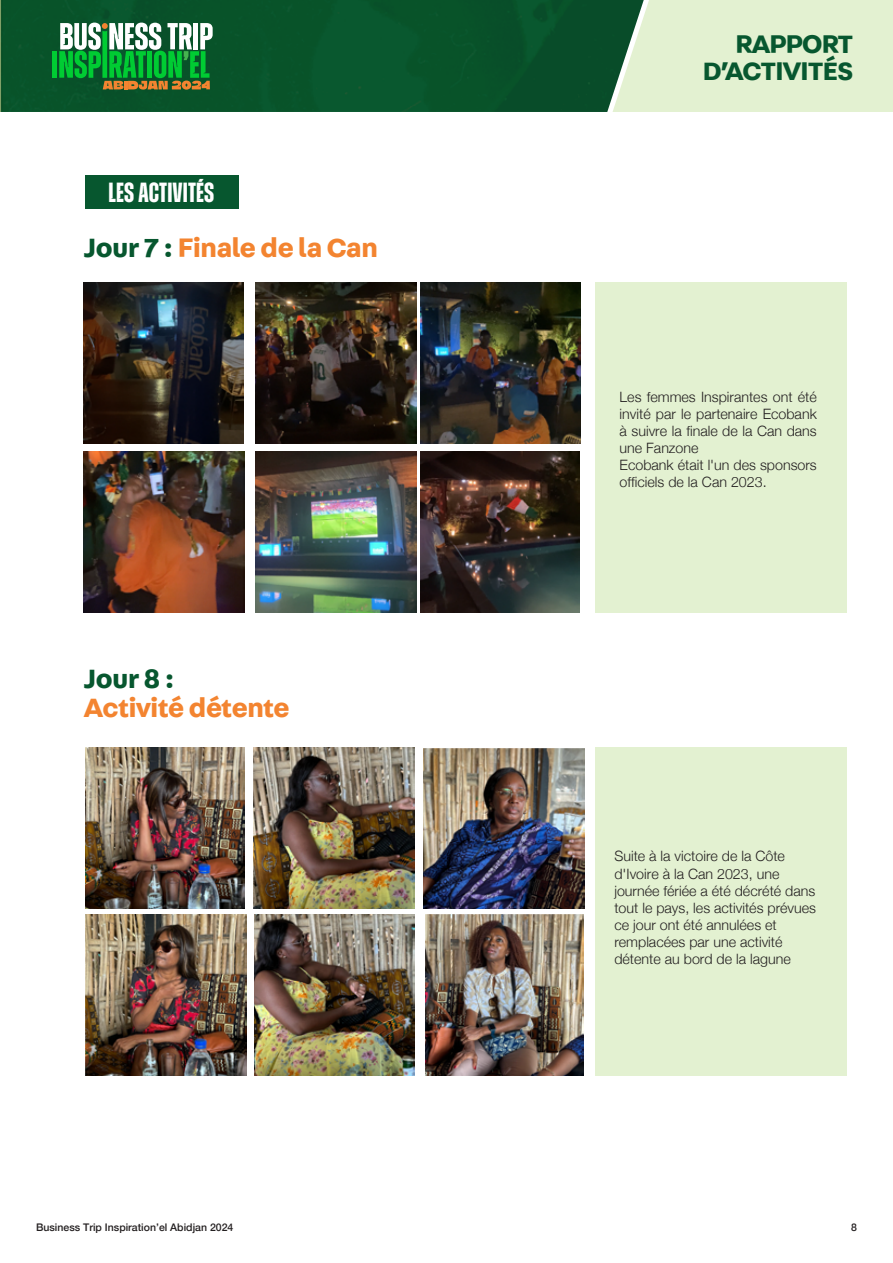
<style>
.page{position:relative;width:893px;height:1263px;background:#fff}
.page>*{position:absolute;margin:0;border:0;box-sizing:border-box;transform-origin:0 0}
.t1{font:700 28.2px "Fabriga";letter-spacing:-.01em;color:#f38430}
.t2{font:700 28.2px "Fabriga";color:#07572f}
.t3{font:700 27.6px "Zuume Cut";letter-spacing:.005em;color:#fff}
.t4{font:700 27px/27px "Fabriga";letter-spacing:-.03em;color:#07572f;text-align:right}
.t5{font:300 14.25px/17.1px "Helvetica Neue";color:#231f20}
.t6{font:500 10.5px "Helvetica Neue";color:#231f20}
.s1{color:#07572f}
</style>
<div class="page">
<div style="left:0;top:0;width:613px;height:112px;background:#085329"></div>
<svg style="left:613px;top:0;width:280px;height:112px;background:#d7e8c8"></svg>
<div style="left:52px;top:51px;width:5px;height:27px;background:#0c3"></div>
<svg style="left:59px;top:23px;width:154px;height:67px"></svg>
<div style="left:595px;top:282px;width:252px;height:330px;background:#e3f1d1"></div>
<div style="left:85px;top:175px;width:154px;height:34px;background:#07572f"></div>
<div style="left:595px;top:747px;width:252px;height:328px;background:#e3f1d1"></div>
<img style="left:86px;top:748px;width:159px;height:160px">
<img style="left:254px;top:747px;width:161px;height:161px">
<img style="left:424px;top:748px;width:161px;height:161px">
<img style="left:85px;top:915px;width:161px;height:160px">
<img style="left:255px;top:914px;width:159px;height:161px">
<img style="left:425px;top:915px;width:158px;height:160px">
<img style="left:84px;top:282px;width:160px;height:161px">
<img style="left:256px;top:282px;width:161px;height:161px">
<img style="left:421px;top:282px;width:160px;height:161px">
<img style="left:83px;top:451px;width:161px;height:161px">
<img style="left:256px;top:451px;width:161px;height:161px">
<img style="left:420px;top:451px;width:160px;height:161px">
<h2 class="t3" style="left:109px;top:178px;width:107px">LES ACTIVITÉS</h2>
<h1 class="t1" style="left:84px;top:228px;width:296px"><span class="s1">Jour 7 :</span> Finale de la Can</h1>
<h1 class="t2" style="left:84px;top:660px;width:92px">Jour 8 :</h1>
<h1 class="t1" style="left:84px;top:688px;width:207px">Activité détente</h1>
<h3 class="t4" style="left:703px;top:29px;width:152px">RAPPORT<br>D’ACTIVITÉS</h3>
<p class="t5" style="left:620px;top:387px;width:199px">Les femmes Inspirantes ont été invité par le partenaire Ecobank à suivre la finale de la Can dans une Fanzone<br>Ecobank était l'un des sponsors officiels de la Can 2023.</p>
<p class="t5" style="left:614px;top:847px;width:203px">Suite à la victoire de la Côte d'Ivoire à la Can 2023, une journée fériée a été décrété dans tout le pays, les activités prévues ce jour ont été annulées et remplacées par une activité détente au bord de la lagune</p>
<p class="t6" style="left:36px;top:1219px;width:199px">Business Trip Inspiration’el Abidjan 2024</p>
<p class="t6" style="left:851px;top:1219px;width:7px">8</p>
</div>
